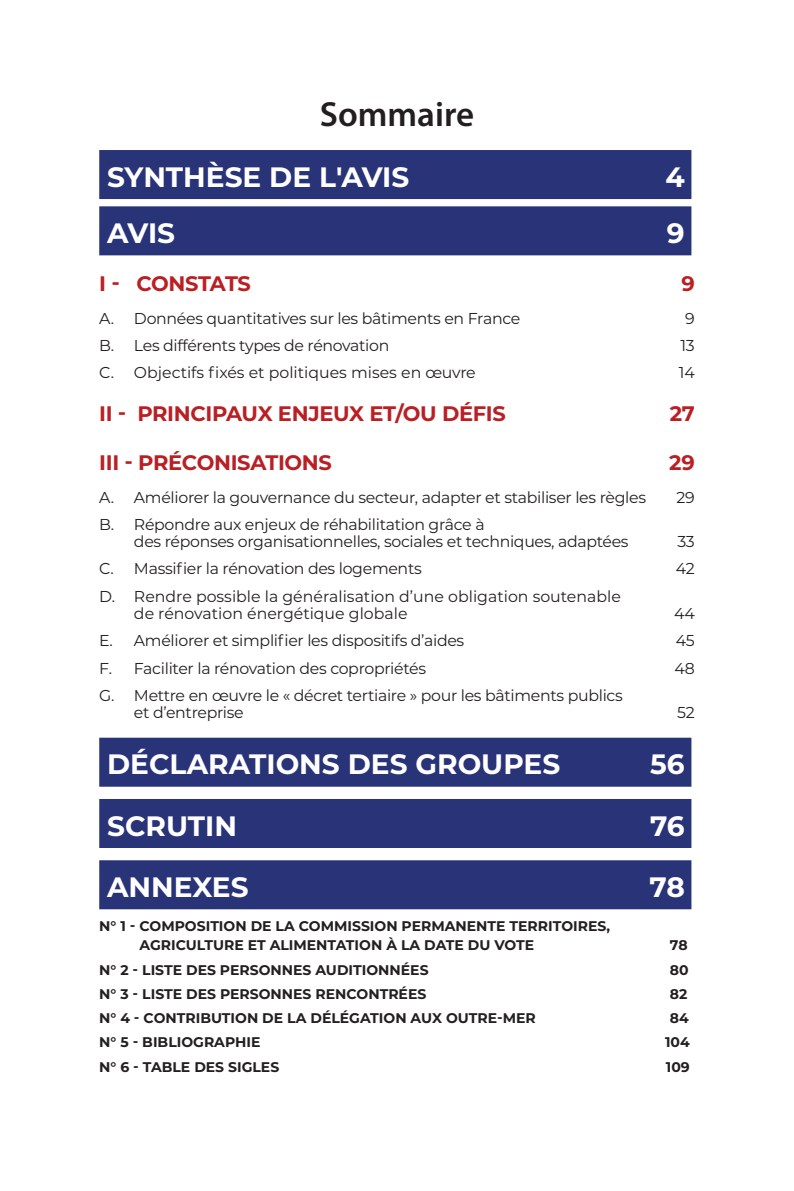
<style>
.page{position:relative;width:794px;height:1191px;background:#fff}
.page>*{position:absolute;margin:0;border:0;box-sizing:border-box;transform-origin:0 0}
.t1{font:600 35px "Myriad Pro";color:#231f20}
.t2{font:700 28px "Montserrat";color:#fff}
.t3{font:700 21px "Montserrat";letter-spacing:-.015em;color:#ba1f24}
.t4{font:15.75px/17.3px "Montserrat";letter-spacing:-.02em;color:#231f20}
.t5{font:15.75px/17.3px "Montserrat";color:#231f20}
.t6{font:700 14px/19.2px "Montserrat";color:#231f20}
</style>
<div class="page">
<div style="left:99px;top:150px;width:592px;height:49px;background:#293378"></div>
<div style="left:99px;top:206px;width:592px;height:49px;background:#293378"></div>
<div style="left:99px;top:737px;width:592px;height:49px;background:#293378"></div>
<div style="left:99px;top:799px;width:592px;height:49px;background:#293378"></div>
<div style="left:99px;top:860px;width:592px;height:49px;background:#293378"></div>
<h1 class="t1" style="left:320px;top:91px;width:156px">Sommaire</h1>
<h2 class="t2" style="left:107px;top:157px;width:304px">SYNTHÈSE DE L'AVIS</h2>
<h2 class="t2" style="left:665px;top:157px;width:21px">4</h2>
<h2 class="t2" style="left:107px;top:213px;width:69px">AVIS</h2>
<h2 class="t2" style="left:667px;top:213px;width:19px">9</h2>
<h3 class="t3" style="left:99px;top:268px;width:153px">I - CONSTATS</h3>
<h3 class="t3" style="left:681px;top:268px;width:15px">9</h3>
<p class="t4" style="left:99px;top:309px;width:423px">A. Données quantitatives sur les bâtiments en France</p>
<p class="t4" style="left:685px;top:309px;width:11px">9</p>
<p class="t4" style="left:99px;top:336px;width:292px">B. Les différents types de rénovation</p>
<p class="t4" style="left:680px;top:336px;width:16px">13</p>
<p class="t5" style="left:99px;top:363px;width:378px">C. Objectifs fixés et politiques mises en œuvre</p>
<p class="t4" style="left:679px;top:363px;width:17px">14</p>
<h3 class="t3" style="left:99px;top:399px;width:408px">II - PRINCIPAUX ENJEUX ET/OU DÉFIS</h3>
<h3 class="t3" style="left:669px;top:399px;width:27px">27</h3>
<h3 class="t3" style="left:99px;top:447px;width:234px">III - PRÉCONISATIONS</h3>
<h3 class="t3" style="left:669px;top:447px;width:27px">29</h3>
<p class="t4" style="left:99px;top:488px;width:548px">A. Améliorer la gouvernance du secteur, adapter et stabiliser les règles</p>
<p class="t4" style="left:676px;top:488px;width:20px">29</p>
<p class="t4" style="left:134px;top:515px;width:496px;text-indent:-35px">B. Répondre aux enjeux de réhabilitation grâce à<br>des réponses organisationnelles, sociales et techniques, adaptées</p>
<p class="t4" style="left:677px;top:532px;width:19px">33</p>
<p class="t4" style="left:99px;top:559px;width:324px">C. Massifier la rénovation des logements</p>
<p class="t4" style="left:676px;top:559px;width:20px">42</p>
<p class="t5" style="left:134px;top:587px;width:488px;text-indent:-35px">D. Rendre possible la généralisation d’une obligation soutenable de rénovation énergétique globale</p>
<p class="t4" style="left:674px;top:604px;width:22px">44</p>
<p class="t4" style="left:99px;top:631px;width:366px">E. Améliorer et simplifier les dispositifs d’aides</p>
<p class="t4" style="left:676px;top:631px;width:20px">45</p>
<p class="t4" style="left:99px;top:658px;width:328px">F. Faciliter la rénovation des copropriétés</p>
<p class="t4" style="left:674px;top:658px;width:22px">48</p>
<p class="t4" style="left:134px;top:686px;width:490px;text-indent:-35px">G. Mettre en œuvre le « décret tertiaire » pour les bâtiments publics et d’entreprise</p>
<p class="t4" style="left:677px;top:703px;width:19px">52</p>
<h2 class="t2" style="left:107px;top:744px;width:454px">DÉCLARATIONS DES GROUPES</h2>
<h2 class="t2" style="left:650px;top:744px;width:36px">56</h2>
<h2 class="t2" style="left:107px;top:805px;width:131px">SCRUTIN</h2>
<h2 class="t2" style="left:650px;top:805px;width:36px">76</h2>
<h2 class="t2" style="left:107px;top:867px;width:143px">ANNEXES</h2>
<h2 class="t2" style="left:649px;top:867px;width:37px">78</h2>
<p class="t6" style="left:139px;top:916px;width:472px;text-indent:-40px">N° 1 - COMPOSITION DE LA COMMISSION PERMANENTE TERRITOIRES,<br>AGRICULTURE ET ALIMENTATION À LA DATE DU VOTE</p>
<p class="t6" style="left:670px;top:935px;width:19px">78</p>
<p class="t6" style="left:99px;top:959px;width:331px">N° 2 - LISTE DES PERSONNES AUDITIONNÉES</p>
<p class="t6" style="left:670px;top:959px;width:20px">80</p>
<p class="t6" style="left:99px;top:983px;width:329px">N° 3 - LISTE DES PERSONNES RENCONTRÉES</p>
<p class="t6" style="left:670px;top:983px;width:19px">82</p>
<p class="t6" style="left:99px;top:1007px;width:438px">N° 4 - CONTRIBUTION DE LA DÉLÉGATION AUX OUTRE-MER</p>
<p class="t6" style="left:670px;top:1007px;width:20px">84</p>
<p class="t6" style="left:99px;top:1032px;width:163px">N° 5 - BIBLIOGRAPHIE</p>
<p class="t6" style="left:665px;top:1032px;width:26px">104</p>
<p class="t6" style="left:99px;top:1056px;width:182px">N° 6 - TABLE DES SIGLES</p>
<p class="t6" style="left:666px;top:1056px;width:25px">109</p>
</div>
